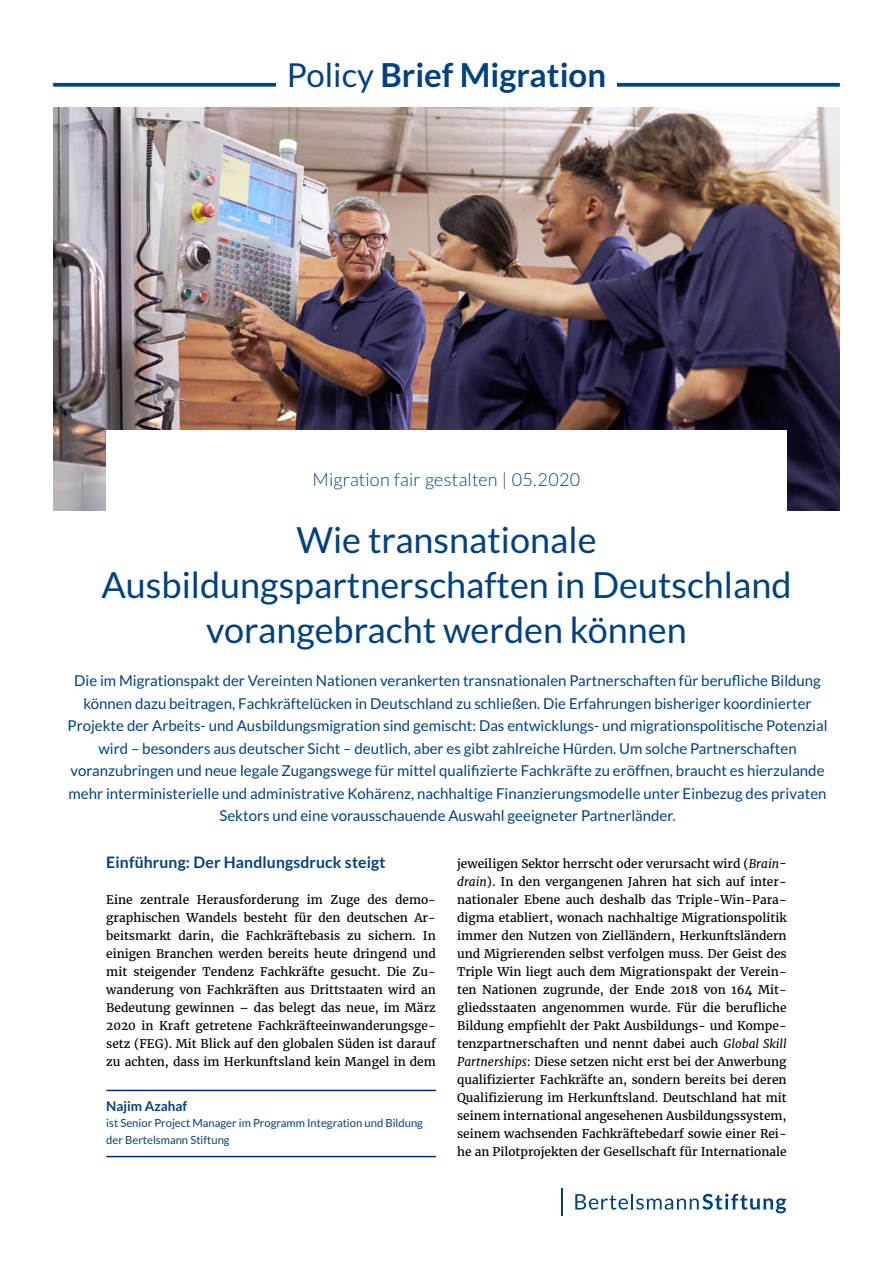
<style>
.page{position:relative;width:893px;height:1263px;background:#fff}
.page>*{position:absolute;margin:0;border:0;box-sizing:border-box;transform-origin:0 0}
.t1{font:36px/45px "Lato";color:#004180;text-align:center}
.t2{font:700 33px "Lato";color:#004180}
.t3{font:300 18px "Lato";letter-spacing:.01em;color:#004180}
.t4{font:700 15.75px "Lato";letter-spacing:.01em;color:#004180}
.t5{font:15px/22.5px "Lato";color:#004180;text-align:center}
.t6{font:700 13.5px "Lato";color:#004180}
.t7{font:12px/18px "Merriweather";color:#000;text-align:justify}
.t8{font:11.25px/16.5px "Lato";color:#004180}
.s1{font-weight:400}
.s2{font-style:italic}
</style>
<div class="page">
<img style="left:53px;top:107px;width:787px;height:403px">
<svg style="left:53px;top:83px;width:787px;height:4px;background:#14508a"></svg>
<div style="left:106px;top:431px;width:681px;height:119px;background:#fff"></div>
<div style="left:276px;top:51px;width:341px;height:54px;background:#fff"></div>
<svg style="left:575px;top:1193px;width:211px;height:20px"></svg>
<hr style="left:561px;top:1188px;width:2px;height:27px;background:#004180">
<hr style="left:106px;top:1090px;width:330px;height:1px;background:#002d74">
<hr style="left:106px;top:1156px;width:330px;height:1px;background:#002d74">
<h2 class="t2" style="left:287px;top:56px;width:321px"><span class="s1">Policy</span> Brief Migration</h2>
<h3 class="t3" style="left:313px;top:470px;width:269px">Migration fair gestalten | 05.2020</h3>
<h1 class="t1" style="left:101px;top:517px;width:692px">Wie transnationale<br>Ausbildungspartnerschaften in Deutschland vorangebracht werden können</h1>
<p class="t5" style="left:68px;top:669px;width:761px">Die im Migrationspakt der Vereinten Nationen verankerten transnationalen Partnerschaften für berufliche Bildung können dazu beitragen, Fachkräftelücken in Deutschland zu schließen. Die Erfahrungen bisheriger koordinierter Projekte der Arbeits- und Ausbildungsmigration sind gemischt: Das entwicklungs- und migrationspolitische Potenzial wird – besonders aus deutscher Sicht – deutlich, aber es gibt zahlreiche Hürden. Um solche Partnerschaften voranzubringen und neue legale Zugangswege für mittel qualifizierte Fachkräfte zu eröffnen, braucht es hierzulande mehr interministerielle und administrative Kohärenz, nachhaltige Finanzierungsmodelle unter Einbezug des privaten Sektors und eine vorausschauende Auswahl geeigneter Partnerländer.</p>
<p class="t7" style="left:457px;top:854px;width:331px">jeweiligen Sektor herrscht oder verursacht wird (<span class="s2">Brain&shy;drain</span>). In den vergangenen Jahren hat sich auf inter&shy;nationaler Ebene auch deshalb das Triple-Win-Para&shy;digma etabliert, wonach nachhaltige Migrationspolitik immer den Nutzen von Zielländern, Herkunftsländern und Migrierenden selbst verfolgen muss. Der Geist des Triple Win liegt auch dem Migrationspakt der Verein&shy;ten Nationen zugrunde, der Ende 2018 von 164 Mit&shy;gliedsstaaten angenommen wurde. Für die berufliche Bildung empfiehlt der Pakt Ausbildungs- und Kompe&shy;tenzpartnerschaften und nennt dabei auch <span class="s2">Global Skill Partnerships</span>: Diese setzen nicht erst bei der Anwerbung qualifizierter Fachkräfte an, sondern bereits bei deren Qualifizierung im Herkunftsland. Deutschland hat mit seinem international angesehenen Ausbildungssystem, seinem wachsenden Fachkräftebedarf sowie einer Rei&shy;he an Pilotprojekten der Gesellschaft für Internationale</p>
<h3 class="t4" style="left:106px;top:853px;width:281px">Einführung: Der Handlungsdruck steigt</h3>
<p class="t7" style="left:106px;top:890px;width:331px">Eine zentrale Herausforderung im Zuge des demo&shy;graphischen Wandels besteht für den deutschen Ar&shy;beitsmarkt darin, die Fachkräftebasis zu sichern. In einigen Branchen werden bereits heute dringend und mit steigender Tendenz Fachkräfte gesucht. Die Zu&shy;wanderung von Fachkräften aus Drittstaaten wird an Bedeutung gewinnen – das belegt das neue, im März 2020 in Kraft getretene Fachkräfteeinwanderungsge&shy;setz (FEG). Mit Blick auf den globalen Süden ist darauf zu achten, dass im Herkunftsland kein Mangel in dem</p>
<p class="t6" style="left:106px;top:1098px;width:82px">Najim Azahaf</p>
<p class="t8" style="left:106px;top:1115px;width:318px">ist Senior Project Manager im Programm Integration und Bildung der Bertelsmann Stiftung</p>
</div>
